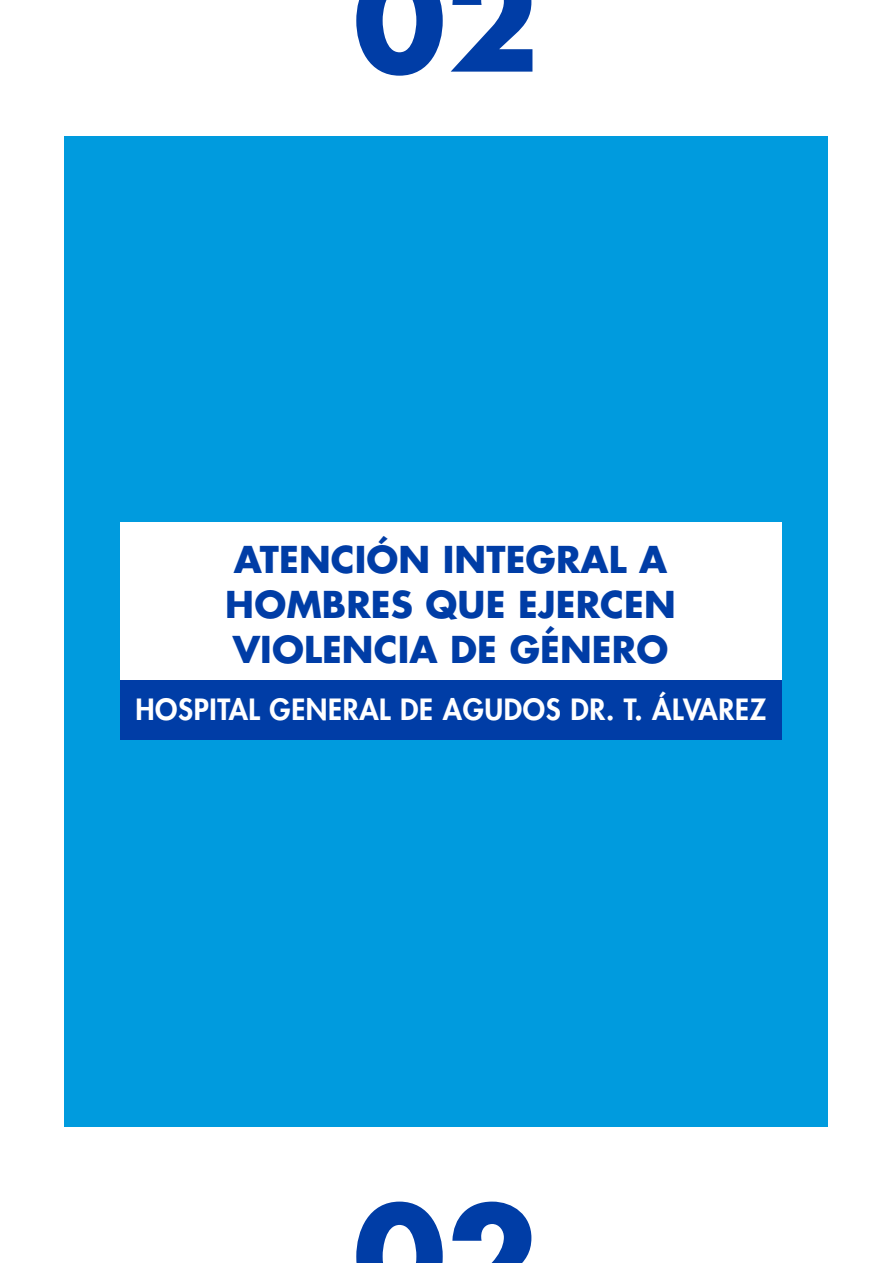
<style>
.page{position:relative;width:893px;height:1263px;background:#fff}
.page>*{position:absolute;margin:0;border:0;box-sizing:border-box;transform-origin:0 0}
.t1{font:700 135px "Futura Std";color:#003da6}
.t2{font:700 36px/45px "Futura Std";letter-spacing:.005em;color:#003da6}
.t3{font:800 28.5px "Futura Std";letter-spacing:.025em;color:#fff}
</style>
<div class="page">
<div style="left:65px;top:136px;width:763px;height:991px;background:#009bde"></div>
<div style="left:120px;top:523px;width:661px;height:163px;background:#fff"></div>
<div style="left:120px;top:680px;width:661px;height:60px;background:#003da6"></div>
<h1 class="t1" style="left:353px;top:-69px;width:187px">02</h1>
<p class="t2" style="left:225px;top:536px;width:452px">ATENCIÓN INTEGRAL A<br>HOMBRES QUE EJERCEN<br>VIOLENCIA DE GÉNERO</p>
<p class="t3" style="left:135px;top:691px;width:632px">HOSPITAL GENERAL DE AGUDOS DR. T. ÁLVAREZ</p>
<h1 class="t1" style="left:353px;top:1167px;width:187px">02</h1>
</div>
